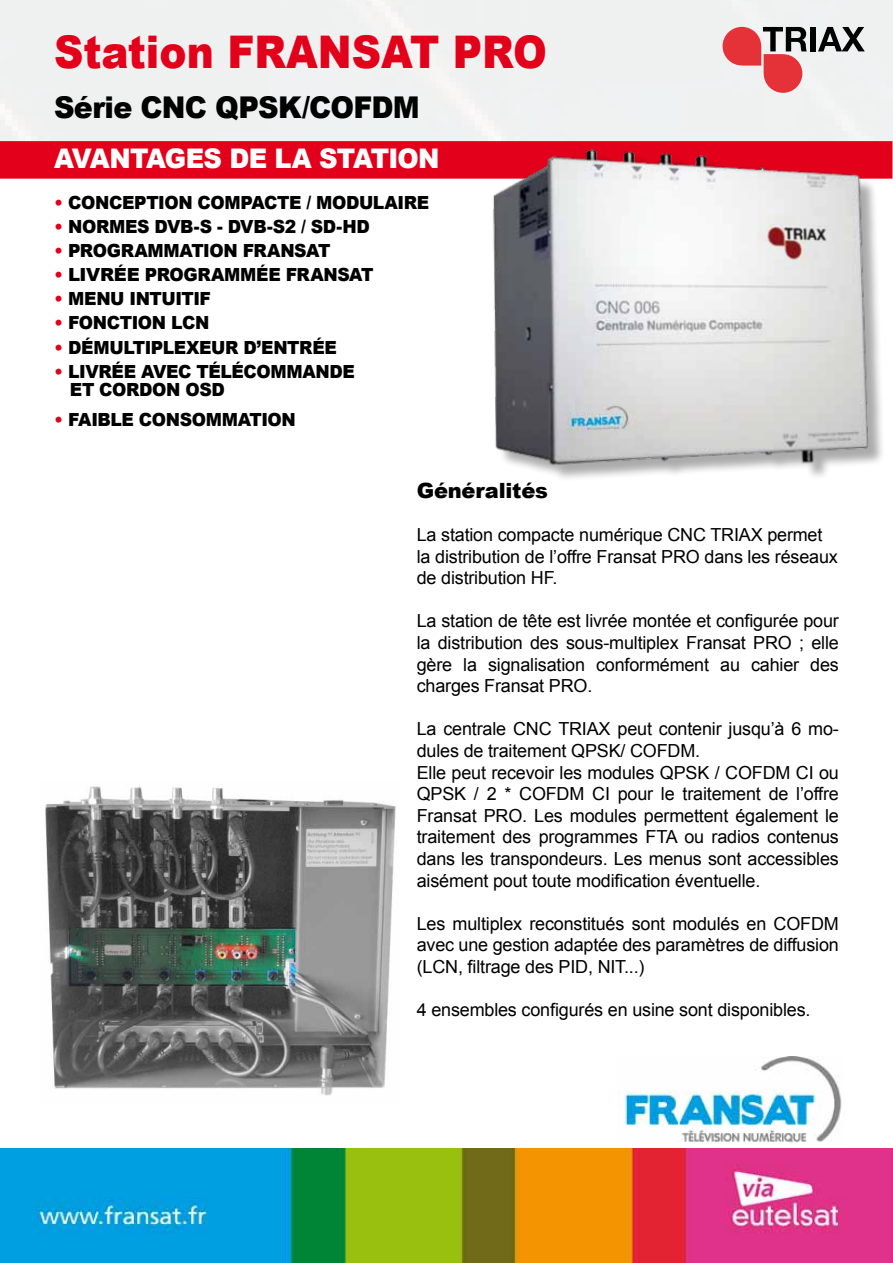
<style>
.page{position:relative;width:893px;height:1263px;background:#fff}
.page>*{position:absolute;margin:0;border:0;box-sizing:border-box;transform-origin:0 0}
.t1{font:900 45px "Arial";color:#e2001a;scale:.9 1}
.t2{font:900 30px "Arial";letter-spacing:-.02em;color:#000;scale:.95 1}
.t3{font:900 27px "Arial";letter-spacing:-.025em;color:#fff;scale:.95 1}
.t4{font:900 21px "Arial";letter-spacing:-.01em;color:#000}
.t5{font:900 18.15px "Arial";letter-spacing:-.02em;color:#000;scale:.95 1}
.t6{font:900 18.15px "Arial";letter-spacing:-.02em;color:#000}
.t7{font:18px/21.6px "Arial";letter-spacing:-.01em;color:#000}
.s1{color:#e2001a}
</style>
<div class="page">
<img style="left:0;top:1148px;width:893px;height:115px">
<img style="left:621px;top:1056px;width:221px;height:87px">
<div style="left:0;top:0;width:892px;height:170px;background:#eff1f1"></div>
<svg style="left:723px;top:27px;width:84px;height:66px"></svg>
<div style="left:810px;top:27px;width:6px;height:24px;background:#000"></div>
<svg style="left:818px;top:27px;width:47px;height:24px"></svg>
<div style="left:0;top:141px;width:892px;height:38px;background:#e2001a"></div>
<img style="left:480px;top:128px;width:404px;height:350px">
<img style="left:45px;top:786px;width:351px;height:310px">
<h1 class="t1" style="left:54px;top:27px;width:549px">STATION FRANSAT PRO</h1>
<h2 class="t2" style="left:54px;top:90px;width:387px">SÉRIE CNC QPSK/COFDM</h2>
<h3 class="t3" style="left:54px;top:143px;width:59px">AVANTA</h3>
<h3 class="t3" style="left:165px;top:143px;width:182px">GES DE LA STAT</h3>
<h3 class="t3" style="left:388px;top:143px;width:32px">ION</h3>
<p class="t5" style="left:54px;top:192px;width:30px"><span class="s1">•</span> CON</p>
<p class="t5" style="left:109px;top:192px;width:122px">CEPTION COMPA</p>
<p class="t5" style="left:264px;top:192px;width:71px">CTE / MOD</p>
<p class="t5" style="left:359px;top:192px;width:76px">ULAIRE</p>
<p class="t5" style="left:54px;top:216px;width:31px"><span class="s1">•</span> NORM</p>
<p class="t5" style="left:125px;top:216px;width:259px">ES DVB-S - DVB-S2 / SD-HD</p>
<p class="t5" style="left:54px;top:240px;width:29px"><span class="s1">•</span> PRO</p>
<p class="t5" style="left:107px;top:240px;width:31px">GRAMMAT</p>
<p class="t5" style="left:203px;top:240px;width:56px">ION FRANSAT</p>
<p class="t6" style="left:54px;top:264px;width:105px"><span class="s1">•</span> LIVRÉE PRO</p>
<p class="t5" style="left:183px;top:264px;width:31px">GRAMM</p>
<p class="t5" style="left:256px;top:264px;width:45px">ÉE FRANSAT</p>
<p class="t5" style="left:54px;top:289px;width:165px"><span class="s1">•</span> MENU INTUITIF</p>
<p class="t5" style="left:54px;top:313px;width:29px"><span class="s1">•</span> FON</p>
<p class="t5" style="left:107px;top:313px;width:106px">CTION LCN</p>
<p class="t5" style="left:54px;top:337px;width:246px"><span class="s1">•</span> DÉMULTIPLEXEUR D’ENTR</p>
<p class="t5" style="left:312px;top:337px;width:27px">ÉE</p>
<p class="t5" style="left:54px;top:361px;width:229px"><span class="s1">•</span> LIVRÉE AVEC TÉLÉCOMMAND</p>
<p class="t5" style="left:343px;top:361px;width:15px">E</p>
<p class="t5" style="left:70px;top:379px;width:60px">ET CORDON</p>
<p class="t5" style="left:185px;top:379px;width:15px">OSD</p>
<p class="t5" style="left:54px;top:409px;width:119px"><span class="s1">•</span> FAIBLE CONSOMMAT</p>
<p class="t5" style="left:261px;top:409px;width:22px">ION</p>
<p class="t4" style="left:417px;top:479px;width:133px">GÉNÉRALITÉS</p>
<p class="t7" style="left:417px;top:524px;width:423px">La station compacte numérique CNC TRIAX permet la distribution de l’offre Fransat PRO dans les réseaux de distribution HF.</p>
<p class="t7" style="left:417px;top:610px;width:424px;text-align:justify">La station de tête est livrée montée et configurée pour la distribution des sous-multiplex Fransat PRO ; elle gère la signalisation conformément au cahier des charges Fransat PRO.</p>
<p class="t7" style="left:417px;top:718px;width:424px">La centrale CNC TRIAX peut contenir jusqu’à 6 mo&shy;dules de traitement QPSK/ COFDM.<br>Elle peut recevoir les modules QPSK / COFDM CI ou QPSK / 2 * COFDM CI pour le traitement de l’offre Fransat PRO. Les modules permettent également le traitement des programmes FTA ou radios contenus dans les transpondeurs. Les menus sont accessibles aisément pout toute modification éventuelle.</p>
<p class="t7" style="left:417px;top:913px;width:424px;text-align:justify">Les multiplex reconstitués sont modulés en COFDM avec une gestion adaptée des paramètres de diffusion (LCN, filtrage des PID, NIT...)</p>
<p class="t7" style="left:417px;top:999px;width:395px">4 ensembles configurés en usine sont disponibles.</p>
</div>
